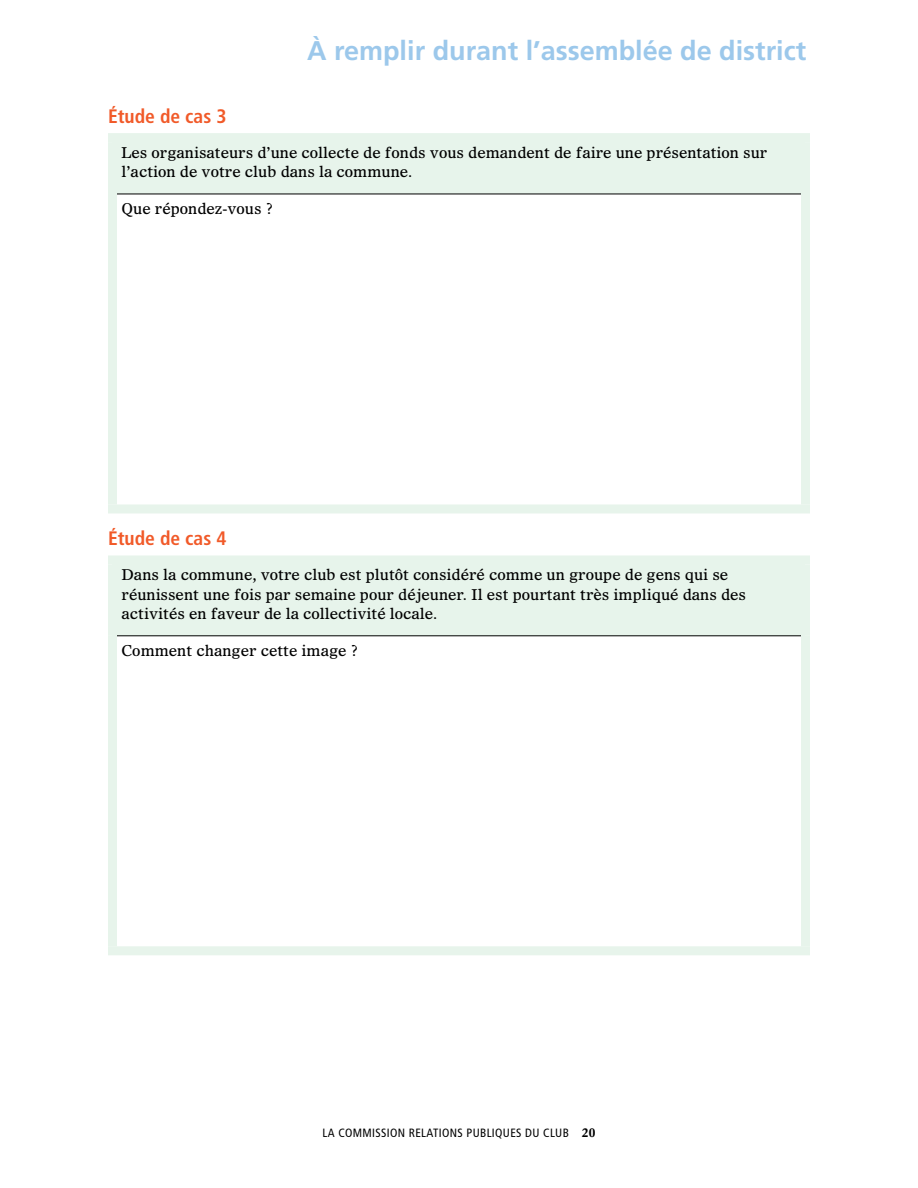
<style>
.page{position:relative;width:918px;height:1188px;background:#fff}
.page>*{position:absolute;margin:0;border:0;box-sizing:border-box;transform-origin:0 0}
.t1{font:700 27px "Frutiger LT Std";color:#9cc8eb}
.t2{font:700 condensed 19.5px "Frutiger LT Std";color:#f15a29}
.t3{font:15px/19.5px "Olympian LT Std";color:#000}
.t4{font:condensed 12px "Frutiger LT Std";letter-spacing:.03em;color:#000}
.s1{font-family:"Olympian LT Std";font-weight:700;font-stretch:normal}
</style>
<div class="page">
<div style="left:112px;top:138px;width:694px;height:56px;background:#e7f4eb"></div>
<div style="left:108px;top:133px;width:702px;height:9px;background:#e7f4eb"></div>
<div style="left:108px;top:142px;width:9px;height:52px;background:#e7f4eb"></div>
<div style="left:801px;top:142px;width:9px;height:52px;background:#e7f4eb"></div>
<div style="left:108px;top:194px;width:9px;height:310px;background:#e7f4eb"></div>
<div style="left:801px;top:194px;width:9px;height:310px;background:#e7f4eb"></div>
<div style="left:108px;top:504px;width:702px;height:9px;background:#e7f4eb"></div>
<hr style="left:117px;top:194px;width:684px;height:1px;background:#000">
<div style="left:112px;top:560px;width:694px;height:76px;background:#e7f4eb"></div>
<div style="left:108px;top:555px;width:702px;height:9px;background:#e7f4eb"></div>
<div style="left:108px;top:564px;width:9px;height:72px;background:#e7f4eb"></div>
<div style="left:801px;top:564px;width:9px;height:72px;background:#e7f4eb"></div>
<div style="left:108px;top:636px;width:9px;height:310px;background:#e7f4eb"></div>
<div style="left:801px;top:636px;width:9px;height:310px;background:#e7f4eb"></div>
<div style="left:108px;top:946px;width:702px;height:9px;background:#e7f4eb"></div>
<hr style="left:117px;top:636px;width:684px;height:1px;background:#000">
<h1 class="t1" style="left:307px;top:34px;width:501px">À remplir durant l’assemblée de district</h1>
<h2 class="t2" style="left:108px;top:104px;width:120px">Étude de cas 3</h2>
<p class="t3" style="left:122px;top:142px;width:647px">Les organisateurs d’une collecte de fonds vous demandent de faire une présentation sur l’action de votre club dans la commune.</p>
<p class="t3" style="left:122px;top:199px;width:153px">Que répondez-vous ?</p>
<h2 class="t2" style="left:108px;top:527px;width:120px">Étude de cas 4</h2>
<p class="t3" style="left:122px;top:565px;width:626px">Dans la commune, votre club est plutôt considéré comme un groupe de gens qui se réunissent une fois par semaine pour déjeuner. Il est pourtant très impliqué dans des activités en faveur de la collectivité locale.</p>
<p class="t3" style="left:122px;top:641px;width:238px">Comment changer cette image ?</p>
<p class="t4" style="left:323px;top:1126px;width:274px">LA COMMISSION RELATIONS PUBLIQUES DU CLUB <span class="s1">20</span></p>
</div>
